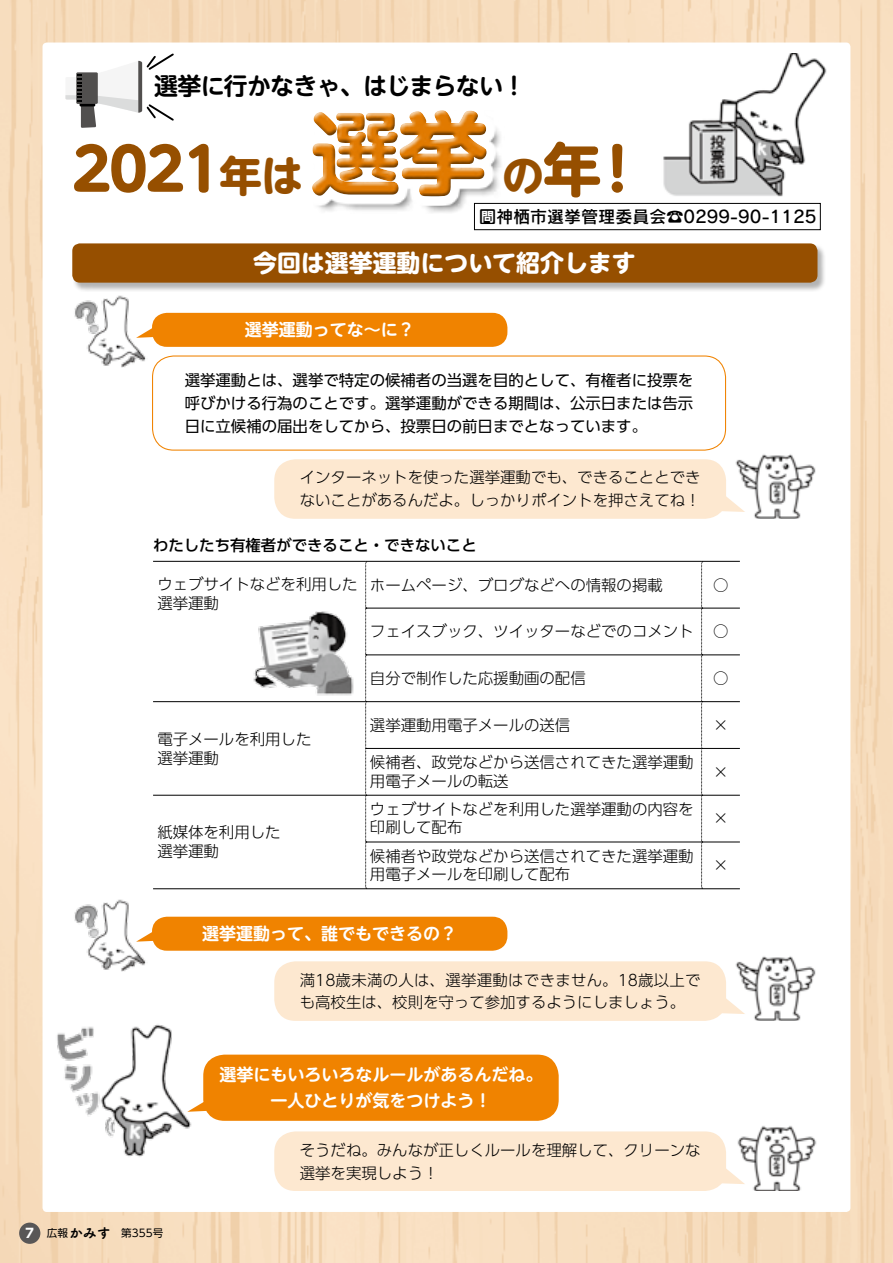
<style>
.page{position:relative;width:893px;height:1263px;background:#fff}
.page>*{position:absolute;margin:0;border:0;box-sizing:border-box;transform-origin:0 0}
.t1{font:700 58.5px "UD Shin M Go Pr 6";color:#964f00}
.t2{font:700 42.45px "UD Shin M Go Pr 6";color:#964f00}
.t3{font:700 23.85px "UD Shin M Go Pr 6 De";letter-spacing:-.03em;color:#000}
.t4{font:700 23.85px "UD Shin M Go Pr 6";color:#fff}
.t5{font:700 16.95px/26.5px "UD Shin M Go Pr 6 De";color:#fff;text-align:center}
.t6{font:16.95px "Rodin Pro DB";color:#000}
.t7{font:300 15.45px/19.2px "UD Shin Go Pr 6";color:#000}
.t8{font:300 15.45px/22.8px "UD Shin Go Pro";color:#000}
.t9{font:15.45px/22.8px "UD Shin Go Pro";color:#000;text-align:justify}
.t10{font:500 15.45px "UD Shin Go Pr 6";color:#000}
.t11{font:13.8px "Tsuku A Rd Gothic Std E";color:#000}
.t12{font:700 12.75px "UD Shin Go Pro";color:#fff}
.t13{font:10.65px "UD Shin Go Pro";color:#000}
.s1{font-size:90.3px;color:#e17a00}
.s2{font-size:58.5px}
.s3{font-family:"UD Shin Go Pr 6";font-size:10.65px}
</style>
<div class="page">
<img style="left:0;top:0;width:893px;height:1263px">
<div style="left:43px;top:43px;width:807px;height:1169px;background:#fff;border-radius:4px"></div>
<hr style="left:153px;top:561px;width:213px;height:1px;background:#000">
<hr style="left:366px;top:561px;width:336px;height:1px;background:#000">
<hr style="left:702px;top:561px;width:38px;height:1px;background:#000">
<hr style="left:366px;top:608px;width:335px;height:1px;background:#000">
<hr style="left:702px;top:608px;width:38px;height:1px;background:#000">
<hr style="left:366px;top:654px;width:335px;height:1px;background:#000">
<hr style="left:702px;top:654px;width:38px;height:1px;background:#000">
<hr style="left:153px;top:701px;width:212px;height:1px;background:#000">
<hr style="left:366px;top:701px;width:335px;height:1px;background:#000">
<hr style="left:702px;top:701px;width:38px;height:1px;background:#000">
<hr style="left:366px;top:748px;width:335px;height:1px;background:#000">
<hr style="left:702px;top:748px;width:38px;height:1px;background:#000">
<hr style="left:153px;top:795px;width:212px;height:1px;background:#000">
<hr style="left:366px;top:795px;width:335px;height:1px;background:#000">
<hr style="left:702px;top:795px;width:38px;height:1px;background:#000">
<hr style="left:366px;top:842px;width:335px;height:1px;background:#000">
<hr style="left:702px;top:842px;width:38px;height:1px;background:#000">
<hr style="left:153px;top:888px;width:213px;height:1px;background:#000">
<hr style="left:366px;top:888px;width:336px;height:1px;background:#000">
<hr style="left:702px;top:888px;width:38px;height:1px;background:#000">
<svg style="left:365px;top:562px;width:2px;height:327px"></svg>
<svg style="left:701px;top:562px;width:2px;height:327px"></svg>
<img style="left:253px;top:611px;width:101px;height:85px">
<div style="left:152px;top:313px;width:355px;height:34px;background:#f08300;border-radius:15px"></div>
<svg style="left:148px;top:322px;width:6px;height:16px"></svg>
<img style="left:74px;top:295px;width:74px;height:73px">
<img style="left:735px;top:454px;width:81px;height:65px">
<div style="left:274px;top:459px;width:452px;height:60px;background:#fde8d0;border-radius:21px"></div>
<svg style="left:721px;top:485px;width:24px;height:27px"></svg>
<div style="left:152px;top:917px;width:355px;height:34px;background:#f08300;border-radius:15px"></div>
<svg style="left:148px;top:926px;width:6px;height:16px"></svg>
<div style="left:203px;top:1054px;width:356px;height:67px;background:#f08300;border-radius:21px"></div>
<svg style="left:191px;top:1096px;width:16px;height:16px"></svg>
<img style="left:74px;top:899px;width:74px;height:73px">
<img style="left:57px;top:1024px;width:134px;height:133px">
<img style="left:735px;top:956px;width:81px;height:65px">
<img style="left:737px;top:1126px;width:80px;height:65px">
<div style="left:274px;top:961px;width:452px;height:60px;background:#fde8d0;border-radius:21px"></div>
<svg style="left:721px;top:987px;width:24px;height:27px"></svg>
<div style="left:274px;top:1131px;width:452px;height:60px;background:#fde8d0;border-radius:21px"></div>
<svg style="left:721px;top:1157px;width:24px;height:27px"></svg>
<div style="left:152px;top:355px;width:574px;height:96px;border:1px solid #f08300;border-radius:21px"></div>
<div style="left:312px;top:110px;width:192px;height:104px;background:#000;opacity:.75"></div>
<svg style="left:312px;top:110px;width:184px;height:95px"></svg>
<div style="left:308px;top:106px;width:182px;height:90px;background:#fff"></div>
<div style="left:309px;top:111px;width:182px;height:90px;background:#000;opacity:.5"></div>
<div style="left:474px;top:203px;width:346px;height:27px;background:#fff"></div>
<div style="left:474px;top:203px;width:347px;height:27px;border:1px solid #000"></div>
<img style="left:663px;top:53px;width:164px;height:144px">
<div style="left:72px;top:243px;width:754px;height:49px;background:#000;opacity:.3"></div>
<div style="left:72px;top:243px;width:745px;height:40px;background:#964f00;border-radius:8px"></div>
<svg style="left:65px;top:53px;width:109px;height:75px"></svg>
<div style="left:19px;top:1222px;width:21px;height:22px;background:#595757;border-radius:50%"></div>
<h3 class="t3" style="left:154px;top:65px;width:373px">選挙に行かなきゃ、はじまらない!</h3>
<h1 class="t1" style="left:72px;top:119px;width:151px">2021</h1>
<h2 class="t2" style="left:220px;top:139px;width:383px">年は<span class="s1">選挙</span>の<span class="s2">年</span></h2>
<h1 class="t1" style="left:588px;top:119px;width:60px">!</h1>
<p class="t6" style="left:479px;top:206px;width:339px">問神栖市選挙管理委員会☎0299-90-1125</p>
<h3 class="t4" style="left:253px;top:242px;width:384px">今回は選挙運動について紹介します</h3>
<p class="t5" style="left:245px;top:315px;width:172px">選挙運動ってな〜に?</p>
<p class="t9" style="left:185px;top:368px;width:510px">選挙運動とは、選挙で特定の候補者の当選を目的として、有権者に投票を呼びかける行為のことです。選挙運動ができる期間は、公示日または告示日に立候補の届出をしてから、投票日の前日までとなっています。</p>
<p class="t8" style="left:300px;top:466px;width:402px">インターネットを使った選挙運動でも、できることとできないことがあるんだよ。しっかりポイントを押さえてね!</p>
<p class="t10" style="left:153px;top:533px;width:325px">わたしたち有権者ができること・できないこと</p>
<p class="t7" style="left:157px;top:573px;width:202px">ウェブサイトなどを利用した選挙運動</p>
<p class="t7" style="left:713px;top:574px;width:17px">○</p>
<p class="t7" style="left:370px;top:574px;width:294px">ホームページ、ブログなどへの情報の掲載</p>
<p class="t7" style="left:157px;top:729px;width:156px">電子メールを利用した選挙運動</p>
<p class="t7" style="left:157px;top:822px;width:125px">紙媒体を利用した選挙運動</p>
<p class="t7" style="left:370px;top:621px;width:325px">フェイスブック、ツイッターなどでのコメント</p>
<p class="t7" style="left:370px;top:668px;width:217px">自分で制作した応援動画の配信</p>
<p class="t7" style="left:370px;top:715px;width:202px">選挙運動用電子メールの送信</p>
<p class="t7" style="left:370px;top:752px;width:325px">候補者、政党などから送信されてきた選挙運動</p>
<p class="t7" style="left:370px;top:771px;width:140px">用電子メールの転送</p>
<p class="t7" style="left:370px;top:799px;width:325px">ウェブサイトなどを利用した選挙運動の内容を</p>
<p class="t7" style="left:370px;top:813px;width:325px;line-height:28.7px">印刷して配布<br>候補者や政党などから送信されてきた選挙運動</p>
<p class="t7" style="left:370px;top:864px;width:202px">用電子メールを印刷して配布</p>
<p class="t7" style="left:713px;top:621px;width:17px">○</p>
<p class="t7" style="left:713px;top:668px;width:17px">○</p>
<p class="t7" style="left:713px;top:715px;width:17px">×</p>
<p class="t7" style="left:713px;top:762px;width:17px">×</p>
<p class="t7" style="left:713px;top:808px;width:17px">×</p>
<p class="t7" style="left:713px;top:855px;width:17px">×</p>
<p class="t5" style="left:202px;top:919px;width:257px">選挙運動って、誰でもできるの?</p>
<p class="t8" style="left:300px;top:968px;width:402px">満18歳未満の人は、選挙運動はできません。18歳以上でも高校生は、校則を守って参加するようにしましょう。</p>
<p class="t12" style="left:26px;top:1223px;width:10px">7</p>
<p class="t11" style="left:47px;top:1222px;width:65px"><span class="s3">広報</span>かみす</p>
<p class="t13" style="left:121px;top:1224px;width:44px">第355号</p>
<p class="t5" style="left:219px;top:1060px;width:325px">選挙にもいろいろなルールがあるんだね。一人ひとりが気をつけよう!</p>
<p class="t8" style="left:300px;top:1138px;width:402px">そうだね。みんなが正しくルールを理解して、クリーンな選挙を実現しよう!</p>
</div>
